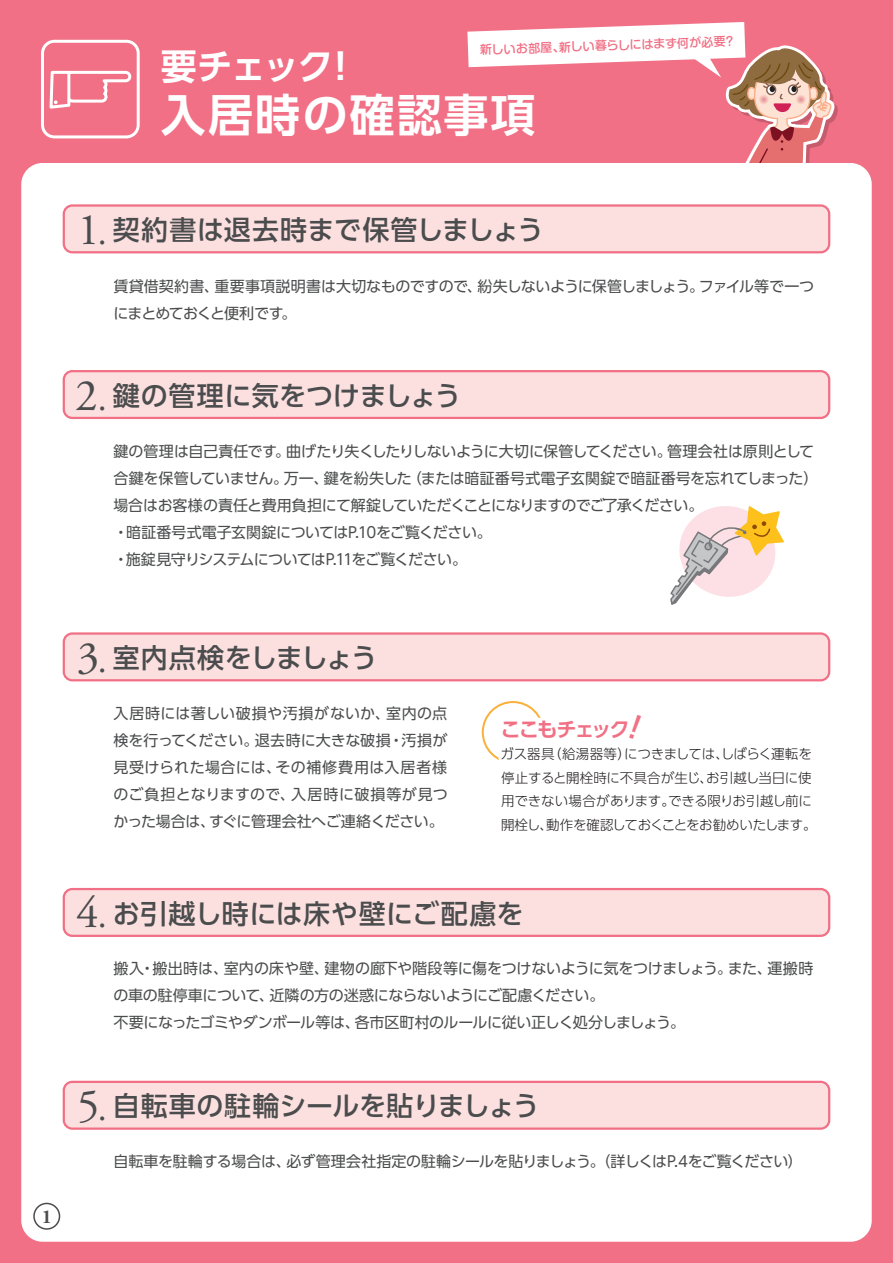
<style>
.page{position:relative;width:893px;height:1263px;background:#f17085}
.page>*{position:absolute;margin:0;border:0;box-sizing:border-box;transform-origin:0 0}
.t1{font:700 45px "UD Shin Go Pro De";letter-spacing:.045em;color:#fff}
.t2{font:700 36px "UD Shin Go Pro De";letter-spacing:-.055em;color:#fff}
.t3{font:500 27px "UD Shin Go Pro";letter-spacing:.005em;color:#4b4c4d}
.t4{font:500 27px "UD Shin Go Pro";letter-spacing:-.05em;color:#4b4c4d}
.t5{font:700 20.25px "UD Shin Go Pro De";letter-spacing:-.095em;color:#f17085}
.t6{font:700 19.5px "Adobe Garamond Pro";color:#4b4c4d}
.t7{font:15px/27px "UD Shin Go Pro";letter-spacing:-.02em;color:#4b4c4d}
.t8{font:300 13.5px/23.7px "UD Shin Go Pro";letter-spacing:-.02em;color:#231f20}
.t9{font:500 12px "Shin M Go Pro";color:#f17085}
.s1{font-family:"Adobe Garamond Pro";font-weight:400;font-size:45px}
.s2{font-family:"Adobe Garamond Pro";font-weight:400;font-size:36px}
</style>
<div class="page">
<div style="left:21px;top:163px;width:851px;height:1079px;background:#fff;border-radius:21px"></div>
<svg style="left:670px;top:506px;width:114px;height:99px"></svg>
<svg style="left:481px;top:701px;width:60px;height:59px"></svg>
<div style="left:41px;top:40px;width:99px;height:98px;border:3px solid #fff;border-radius:12px"></div>
<svg style="left:49px;top:70px;width:83px;height:39px"></svg>
<svg style="left:467px;top:22px;width:371px;height:141px"></svg>
<div style="left:64px;top:205px;width:765px;height:47px;background:#fce0e0;border-radius:9px"></div>
<div style="left:63px;top:204px;width:767px;height:49px;border:2px solid #f17085;border-radius:9px"></div>
<div style="left:64px;top:371px;width:765px;height:47px;background:#fce0e0;border-radius:9px"></div>
<div style="left:63px;top:370px;width:767px;height:49px;border:2px solid #f17085;border-radius:9px"></div>
<div style="left:64px;top:633px;width:765px;height:47px;background:#fce0e0;border-radius:9px"></div>
<div style="left:63px;top:632px;width:767px;height:49px;border:2px solid #f17085;border-radius:9px"></div>
<div style="left:64px;top:889px;width:765px;height:47px;background:#fce0e0;border-radius:9px"></div>
<div style="left:63px;top:888px;width:767px;height:49px;border:2px solid #f17085;border-radius:9px"></div>
<div style="left:64px;top:1082px;width:765px;height:46px;background:#fce0e0;border-radius:9px"></div>
<div style="left:63px;top:1081px;width:767px;height:49px;border:2px solid #f17085;border-radius:9px"></div>
<div style="left:33px;top:1203px;width:27px;height:27px;border:2px solid #4b4c4d;border-radius:50%"></div>
<p class="t9" style="left:480px;top:40px;width:257px;rotate:-2deg">新しいお部屋、新しい暮らしにはまず何が必要？</p>
<p class="t2" style="left:161px;top:37px;width:199px">要チェック！</p>
<p class="t1" style="left:161px;top:78px;width:376px">入居時の確認事項</p>
<p class="t3" style="left:78px;top:208px;width:468px"><span class="s1">1</span><span class="s2">.</span> 契約書は退去時まで保管しましょう</p>
<p class="t7" style="left:113px;top:272px;width:702px">賃貸借契約書、重要事項説明書は大切なものですので、紛失しないように保管しましょう。ファイル等で一つにまとめておくと便利です。</p>
<p class="t3" style="left:75px;top:373px;width:388px"><span class="s1">2</span><span class="s2">.</span> 鍵の管理に気をつけましょう</p>
<p class="t7" style="left:113px;top:437px;width:706px">鍵の管理は自己責任です。曲げたり失くしたりしないように大切に保管してください。管理会社は原則として合鍵を保管していません。万一、鍵を紛失した（または暗証番号式電子玄関錠で暗証番号を忘れてしまった）場合はお客様の責任と費用負担にて解錠していただくことになりますのでご了承ください。<br>・暗証番号式電子玄関錠についてはP.10をご覧ください。<br>・施錠見守りシステムについてはP.11をご覧ください。</p>
<p class="t6" style="left:42px;top:1205px;width:12px">1</p>
<p class="t4" style="left:77px;top:636px;width:302px"><span class="s1">3</span><span class="s2">.</span> 室内点検をしましょう</p>
<p class="t7" style="left:113px;top:699px;width:336px;text-align:justify">入居時には著しい破損や汚損がないか、室内の点検を行ってください。退去時に大きな破損・汚損が見受けられた場合には、その補修費用は入居者様のご負担となりますので、入居時に破損等が見つかった場合は、すぐに管理会社へご連絡ください。</p>
<p class="t5" style="left:500px;top:713px;width:131px">ここもチェック</p>
<p class="t8" style="left:500px;top:741px;width:318px">ガス器具（給湯器等）につきましては、しばらく運転を停止すると開栓時に不具合が生じ、お引越し当日に使用できない場合があります。できる限りお引越し前に開栓し、動作を確認しておくことをお勧めいたします。</p>
<p class="t3" style="left:76px;top:891px;width:449px"><span class="s1">4</span><span class="s2">.</span> お引越し時には床や壁にご配慮を</p>
<p class="t7" style="left:113px;top:955px;width:701px">搬入・搬出時は、室内の床や壁、建物の廊下や階段等に傷をつけないように気をつけましょう。また、運搬時の車の駐停車について、近隣の方の迷惑にならないようにご配慮ください。<br>不要になったゴミやダンボール等は、各市区町村のルールに従い正しく処分しましょう。</p>
<p class="t3" style="left:77px;top:1084px;width:464px"><span class="s1">5</span><span class="s2">.</span> 自転車の駐輪シールを貼りましょう</p>
<p class="t7" style="left:113px;top:1147px;width:691px">自転車を駐輪する場合は、必ず管理会社指定の駐輪シールを貼りましょう。（詳しくはP.4をご覧ください）</p>
</div>
